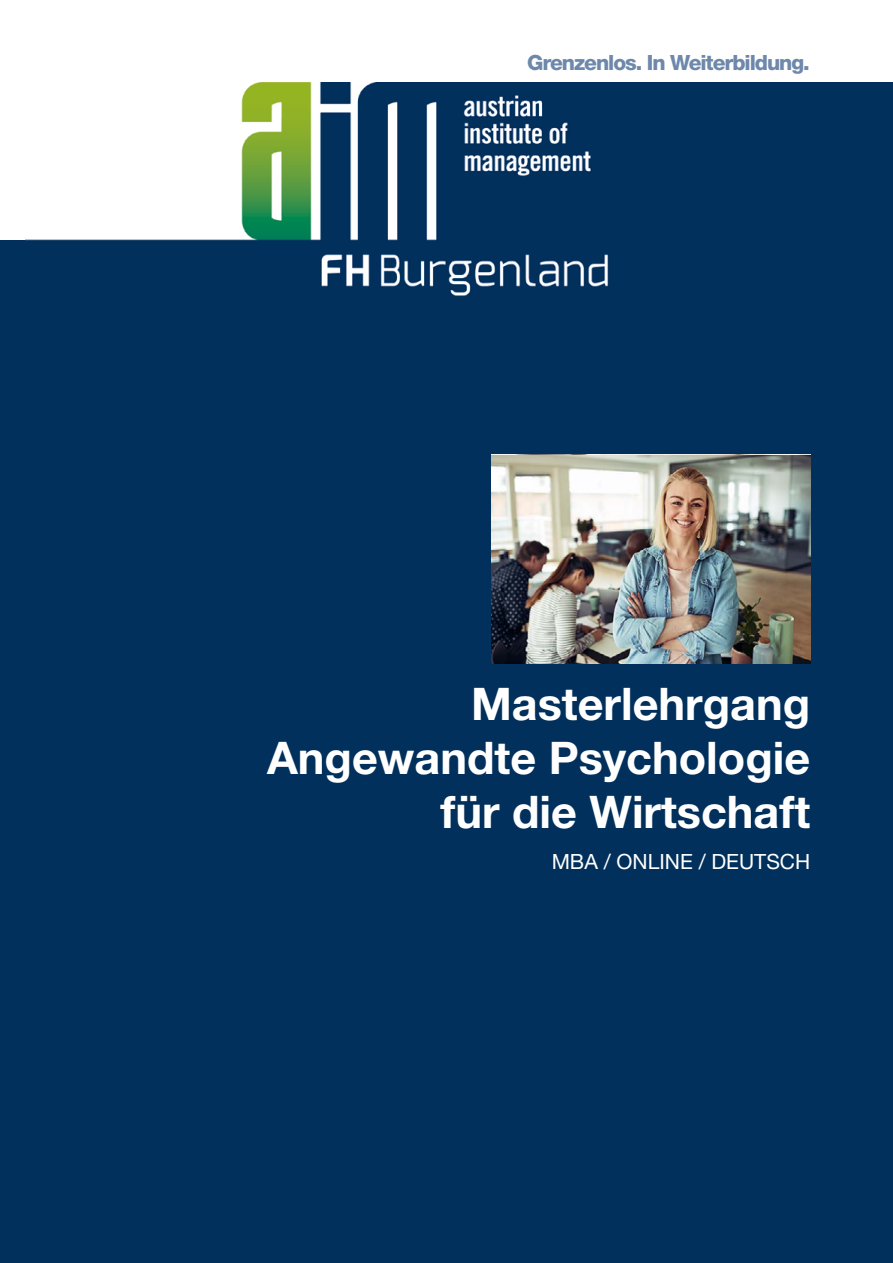
<style>
.page{position:relative;width:893px;height:1263px;background:#fff}
.page>*{position:absolute;margin:0;border:0;box-sizing:border-box;transform-origin:0 0}
.t1{font:700 45px/54px "Helvetica Neue LT Std";color:#fff;text-align:right}
.t2{font:800 21px "Helvetica Neue LT Std";letter-spacing:-.05em;color:#6e88ab}
.t3{font:21px "Helvetica Neue LT Std";color:#fff}
</style>
<div class="page">
<div style="left:0;top:241px;width:893px;height:1022px;background:#00305b"></div>
<img style="left:26px;top:83px;width:867px;height:213px">
<img style="left:491px;top:455px;width:319px;height:208px">
<p class="t2" style="left:527px;top:50px;width:284px">Grenzenlos. In Weiterbildung.</p>
<p class="t1" style="left:267px;top:676px;width:545px">Masterlehrgang<br>Angewandte Psychologie für die Wirtschaft</p>
<p class="t3" style="left:552px;top:849px;width:260px">MBA / ONLINE / DEUTSCH</p>
</div>
